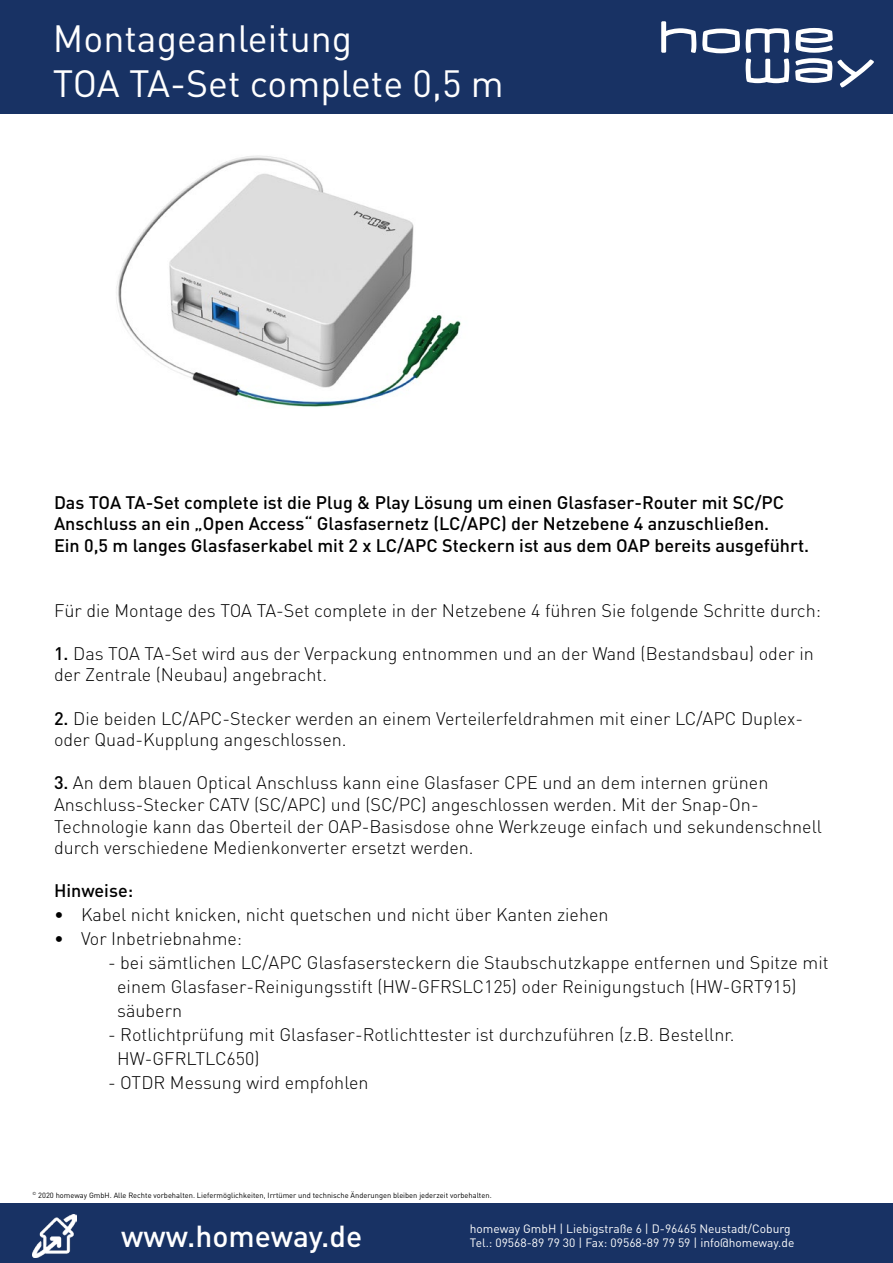
<style>
.page{position:relative;width:893px;height:1263px;background:#fff}
.page>*{position:absolute;margin:0;border:0;box-sizing:border-box;transform-origin:0 0}
.t1{font:37.5px/45px "DIN";color:#fff}
.t2{font:500 30px "DIN";color:#fff}
.t3{font:300 18px/21.6px "DIN";color:#000}
.t4{font:500 18px/21.6px "DIN";color:#000}
.t5{font:12px/14.4px "DIN";color:#fefefe}
.t6{font:7.5px "DIN";color:#000}
.s1{font-weight:500}
</style>
<div class="page">
<div style="left:0;top:0;width:893px;height:113px;background:#183264"></div>
<svg style="left:661px;top:21px;width:35px;height:32px"></svg>
<svg style="left:702px;top:29px;width:38px;height:24px"></svg>
<svg style="left:746px;top:28px;width:43px;height:25px"></svg>
<svg style="left:746px;top:59px;width:43px;height:24px"></svg>
<svg style="left:795px;top:28px;width:79px;height:59px"></svg>
<div style="left:0;top:1203px;width:893px;height:60px;background:#183264"></div>
<img style="left:116px;top:155px;width:345px;height:252px">
<img style="left:33px;top:1214px;width:44px;height:43px">
<h1 class="t1" style="left:53px;top:15px;width:452px">Montageanleitung<br>TOA TA-Set complete 0,5 m</h1>
<p class="t4" style="left:54px;top:491px;width:757px">Das TOA TA-Set complete ist die Plug &amp; Play Lösung um einen Glasfaser-Router mit SC/PC<br>Anschluss an ein „Open Access“ Glasfasernetz (LC/APC) der Netzebene 4 anzuschließen.<br>Ein 0,5 m langes Glasfaserkabel mit 2 x LC/APC Steckern ist aus dem OAP bereits ausgeführt.</p>
<p class="t3" style="left:54px;top:599px;width:769px">Für die Montage des TOA TA-Set complete in der Netzebene 4 führen Sie folgende Schritte durch:</p>
<p class="t3" style="left:54px;top:642px;width:761px"><span class="s1">1.</span> Das TOA TA-Set wird aus der Verpackung entnommen und an der Wand (Bestandsbau) oder in der Zentrale (Neubau) angebracht.</p>
<p class="t3" style="left:54px;top:707px;width:751px"><span class="s1">2.</span> Die beiden LC/APC-Stecker werden an einem Verteilerfeldrahmen mit einer LC/APC Duplex&shy;oder Quad-Kupplung angeschlossen.</p>
<p class="t3" style="left:54px;top:772px;width:769px"><span class="s1">3.</span> An dem blauen Optical Anschluss kann eine Glasfaser CPE und an dem internen grünen Anschluss-Stecker CATV (SC/APC) und (SC/PC) angeschlossen werden. Mit der Snap-On-Technologie kann das Oberteil der OAP-Basisdose ohne Werkzeuge einfach und sekundenschnell durch verschiedene Medienkonverter ersetzt werden.</p>
<p class="t4" style="left:54px;top:879px;width:81px">Hinweise:</p>
<p class="t3" style="left:54px;top:904px;width:556px">• Kabel nicht knicken, nicht quetschen und nicht über Kanten ziehen</p>
<p class="t3" style="left:54px;top:928px;width:190px">• Vor Inbetriebnahme:</p>
<p class="t3" style="left:117px;top:951px;width:713px;line-height:24px;text-indent:-9px">- bei sämtlichen LC/APC Glasfasersteckern die Staubschutzkappe entfernen und Spitze mit einem Glasfaser-Reinigungsstift (HW-GFRSLC125) oder Reinigungstuch (HW-GRT915) säubern</p>
<p class="t3" style="left:117px;top:1023px;width:619px;line-height:24px;text-indent:-9px">- Rotlichtprüfung mit Glasfaser-Rotlichttester ist durchzuführen (z.B. Bestellnr.<br>HW-GFRLTLC650)</p>
<p class="t3" style="left:108px;top:1072px;width:262px">- OTDR Messung wird empfohlen</p>
<p class="t6" style="left:33px;top:1190px;width:461px"><sup>©</sup> 2020 homeway GmbH. Alle Rechte vorbehalten. Liefermöglichkeiten, Irrtümer und technische Änderungen bleiben jederzeit vorbehalten.</p>
<p class="t5" style="left:470px;top:1221px;width:326px">homeway GmbH | Liebigstraße 6 | D-96465 Neustadt/Coburg<br>Tel.: 09568-89 79 30 | Fax: 09568-89 79 59 | info@homeway.de</p>
<h2 class="t2" style="left:121px;top:1217px;width:243px">www.homeway.de</h2>
</div>
